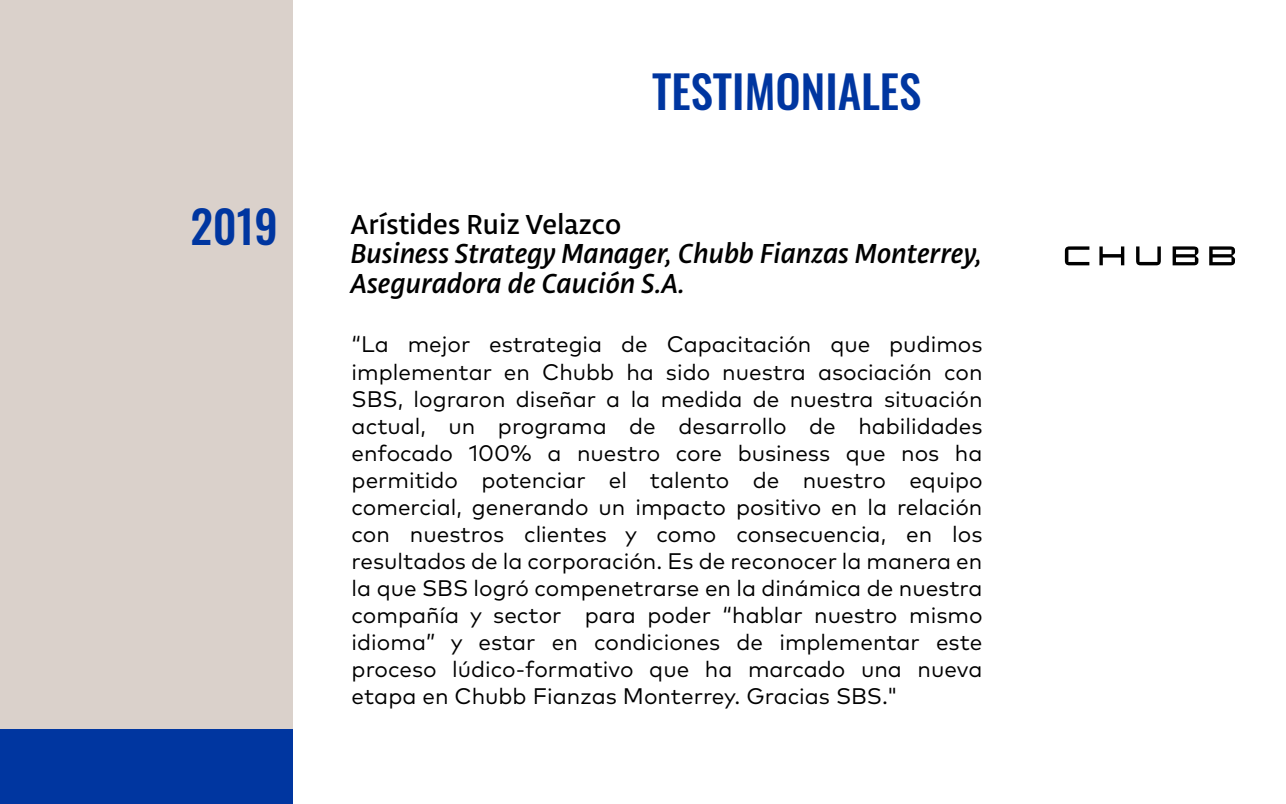
<style>
.page{position:relative;width:1286px;height:804px;background:#fff}
.page>*{position:absolute;margin:0;border:0;box-sizing:border-box;transform-origin:0 0}
.t1{font:500 45px "Oswald";color:#0036a0}
.t2{font:italic 500 29.25px/29.2px "Libertad";color:#000}
.t3{font:500 29.25px "Libertad";color:#000}
.t4{font:22.5px/27px "Mark Pro";color:#000;text-align:justify}
</style>
<div class="page">
<svg style="left:1209px;top:246px;width:25px;height:19px"></svg>
<svg style="left:1172px;top:246px;width:26px;height:19px"></svg>
<svg style="left:1064px;top:246px;width:25px;height:19px"></svg>
<svg style="left:1099px;top:246px;width:25px;height:19px"></svg>
<svg style="left:1136px;top:246px;width:24px;height:19px"></svg>
<div style="left:0;top:0;width:293px;height:729px;background:#dad1cb"></div>
<div style="left:0;top:729px;width:293px;height:74px;background:#0036a0"></div>
<h1 class="t1" style="left:190px;top:186px;width:89px">2019</h1>
<h1 class="t1" style="left:652px;top:52px;width:271px">TESTIMONIALES</h1>
<h2 class="t3" style="left:350px;top:206px;width:272px">Arístides Ruiz Velazco</h2>
<h2 class="t2" style="left:350px;top:238px;width:633px">Business Strategy Manager, Chubb Fianzas Monterrey,<br>Aseguradora de Caución S.A.</h2>
<p class="t4" style="left:351px;top:329px;width:632px">“La mejor estrategia de Capacitación que pudimos implementar en Chubb ha sido nuestra asociación con SBS, lograron diseñar a la medida de nuestra situación actual, un programa de desarrollo de habilidades enfocado 100% a nuestro core business que nos ha permitido potenciar el talento de nuestro equipo comercial, generando un impacto positivo en la relación con nuestros clientes y como consecuencia, en los resultados de la corporación. Es de reconocer la manera en la que SBS logró compenetrarse en la dinámica de nuestra compañía y sector para poder “hablar nuestro mismo idioma” y estar en condiciones de implementar este proceso lúdico-formativo que ha marcado una nueva etapa en Chubb Fianzas Monterrey. Gracias SBS."</p>
</div>
